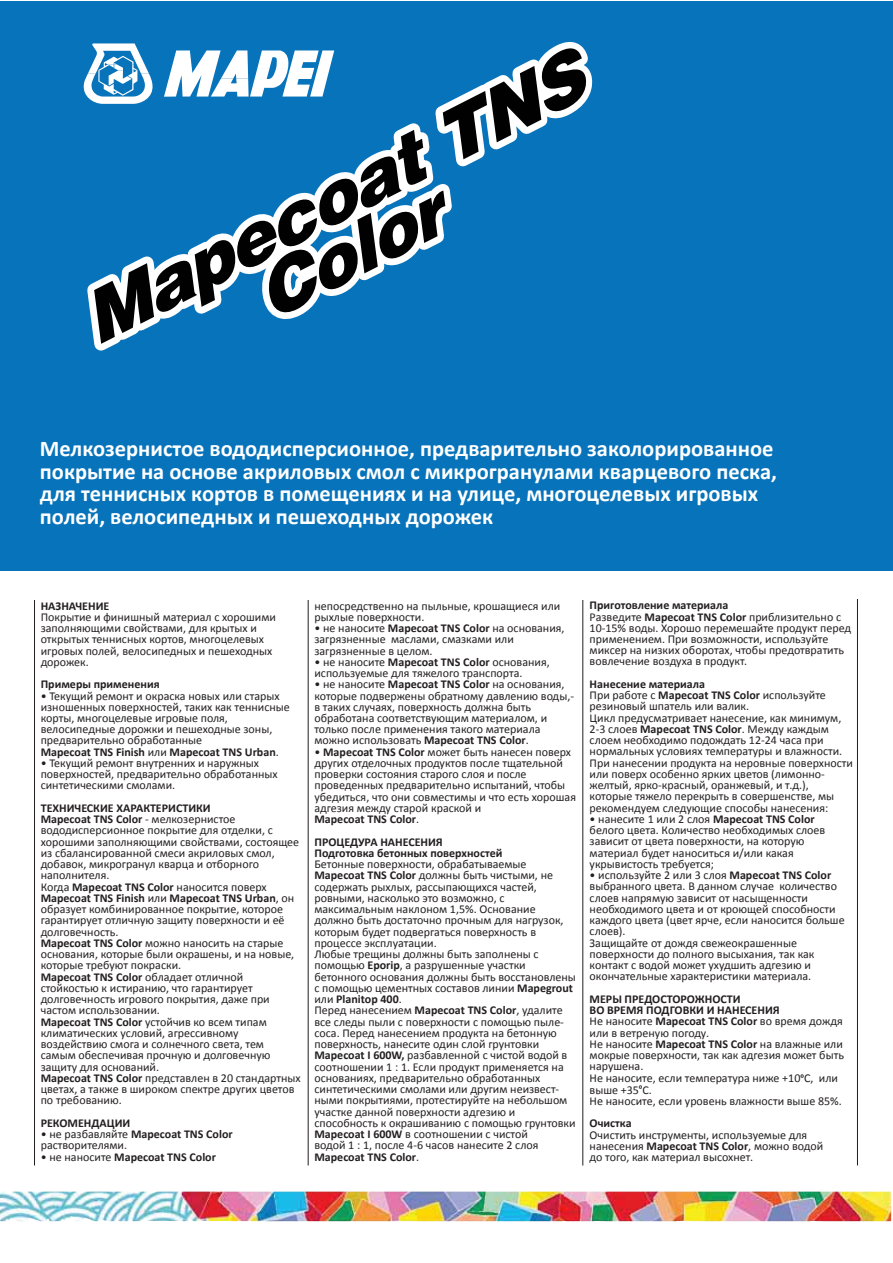
<style>
.page{position:relative;width:893px;height:1263px;background:#fff}
.page>*{position:absolute;margin:0;border:0;box-sizing:border-box;transform-origin:0 0}
.t1{font:italic 900 70.95px/56.7px "Helvetica";color:#010101;text-align:center}
.t2{font:700 22.5px/22.5px "Calibri";color:#fff}
.t3{font:12px/11.2px "Calibri";color:#231f20}
.t4{font:700 12px/11.2px "Calibri";color:#231f20}
.s1{font-weight:700}
.s2{font-weight:400}
.s3{font-weight:700;font-size:9px}
</style>
<div class="page">
<hr style="left:34px;top:600px;width:1px;height:566px;background:#231f20">
<hr style="left:308px;top:600px;width:1px;height:566px;background:#231f20">
<hr style="left:582px;top:600px;width:1px;height:566px;background:#231f20">
<hr style="left:857px;top:599px;width:1px;height:567px;background:#231f20">
<img style="left:0;top:1191px;width:891px;height:30px">
<div style="left:0;top:1px;width:892px;height:570px;background:#0773ba"></div>
<svg style="left:83px;top:41px;width:510px;height:310px"></svg>
<h1 class="t1" style="left:72px;top:296px;width:554px;rotate:-27deg">Mapecoat TNS<br>Color</h1>
<p class="t2" style="left:40px;top:437px;width:738px">Мелкозернистое вододисперсионное, предварительно заколорированное покрытие на основе акриловых смол с микрогранулами кварцевого песка, для теннисных кортов в помещениях и на улице, многоцелевых игровых полей, велосипедных и пешеходных дорожек</p>
<p class="t4" style="left:41px;top:600px;width:70px">НАЗНАЧЕНИЕ</p>
<p class="t3" style="left:41px;top:611px;width:237px">Покрытие и финишный материал с хорошими заполняющими свойствами, для крытых и открытых теннисных кортов, многоцелевых игровых полей, велосипедных и пешеходных дорожек.</p>
<p class="t4" style="left:41px;top:679px;width:120px">Примеры применения</p>
<p class="t3" style="left:41px;top:690px;width:251px">• Текущий ремонт и окраска новых или старых изношенных поверхностей, таких как теннисные корты, многоцелевые игровые поля, велосипедные дорожки и пешеходные зоны, предварительно обработанные<br><span class="s1">Mapecoat TNS Finish</span> или <span class="s1">Mapecoat TNS Urban</span>.</p>
<p class="t3" style="left:41px;top:757px;width:238px">• Текущий ремонт внутренних и наружных поверхностей, предварительно обработанных синтетическими смолами.</p>
<p class="t3" style="left:41px;top:802px;width:261px"><span class="s1">ТЕХНИЧЕСКИЕ ХАРАКТЕРИСТИКИ<br>Mapecoat TNS Color</span> - мелкозернистое вододисперсионное покрытие для отделки, с хорошими заполняющими свойствами, состоящее из сбалансированной смеси акриловых смол, добавок, микрогранул кварца и отборного наполнителя.<br>Когда <span class="s1">Mapecoat TNS Color</span> наносится поверх <span class="s1">Mapecoat TNS Finish</span> или <span class="s1">Mapecoat TNS Urban</span>, он образует комбинированное покрытие, которое гарантирует отличную защиту поверхности и её долговечность.<br><span class="s1">Mapecoat TNS Сolor</span> можно наносить на старые основания, которые были окрашены, и на новые, которые требуют покраски.<br><span class="s1">Mapecoat TNS Сolor</span> обладает отличной стойкостью к истиранию, что гарантирует долговечность игрового покрытия, даже при частом использовании.<br><span class="s1">Mapecoat TNS Сolor</span> устойчив ко всем типам климатических условий, агрессивному воздействию смога и солнечного света, тем самым обеспечивая прочную и долговечную защиту для оснований.<br><span class="s1">Mapecoat TNS Color</span> представлен в 20 стандартных цветах, а также в широком спектре других цветов по требованию.</p>
<p class="t4" style="left:41px;top:1117px;width:91px">РЕКОМЕНДАЦИИ</p>
<p class="t3" style="left:41px;top:1128px;width:193px">• не разбавляйте <span class="s1">Mapecoat TNS Сolor </span>растворителями.</p>
<p class="t4" style="left:41px;top:1151px;width:177px"><span class="s2">• не наносите</span> Mapecoat TNS Сolor</p>
<p class="t3" style="left:314px;top:600px;width:247px">непосредственно на пыльные, крошащиеся или рыхлые поверхности.</p>
<p class="t3" style="left:314px;top:622px;width:252px">• не наносите <span class="s1">Mapecoat TNS Сolor</span> на основания, загрязненные маслами, смазками или загрязненные в целом.</p>
<p class="t3" style="left:314px;top:656px;width:237px">• не наносите <span class="s1">Mapecoat TNS Сolor</span> основания, используемые для тяжелого транспорта.</p>
<p class="t3" style="left:314px;top:679px;width:261px">• не наносите <span class="s1">Mapecoat TNS Сolor</span> на основания, которые подвержены обратному давлению воды,- в таких случаях, поверхность должна быть обработана соответствующим материалом, и только после применения такого материала можно использовать <span class="s1">Mapecoat TNS Сolor</span>.</p>
<p class="t3" style="left:314px;top:746px;width:263px">• <span class="s1">Mapecoat TNS Сolor</span> может быть нанесен поверх других отделочных продуктов после тщательной проверки состояния старого слоя и после проведенных предварительно испытаний, чтобы убедиться, что они совместимы и что есть хорошая адгезия между старой краской и<br><span class="s1">Mapecoat TNS Сolor</span>.</p>
<p class="t4" style="left:314px;top:836px;width:189px">ПРОЦЕДУРА НАНЕСЕНИЯ<br>Подготовка бетонных поверхностей</p>
<p class="t3" style="left:314px;top:859px;width:263px">Бетонные поверхности, обрабатываемые <span class="s1">Mapecoat ТNS Color</span> должны быть чистыми, не содержать рыхлых, рассыпающихся частей, ровными, насколько это возможно, с максимальным наклоном 1,5%. Основание должно быть достаточно прочным для нагрузок, которым будет подвергаться поверхность в процессе эксплуатации.<br>Любые трещины должны быть заполнены с помощью <span class="s1">Eporip</span>, а разрушенные участки бетонного основания должны быть восстановлены с помощью цементных составов линии <span class="s1">Mapegrout </span>или <span class="s1">Planitop 400</span>.<br>Перед нанесением <span class="s1">Mapecoat ТNS Color</span>, удалите все следы пыли с поверхности с помощью пыле&shy;соса. Перед нанесением продукта на бетонную поверхность, нанесите один слой грунтовки <span class="s1">Mapecoat I 600W,</span> разбавленной с чистой водой в соотношении 1 : 1. Если продукт применяется на основаниях, предварительно обработанных синтетическими смолами или другим неизвест&shy;ными покрытиями, протестируйте на небольшом участке данной поверхности адгезию и способность к окрашиванию с помощью грунтовки <span class="s1">Mapecoat I 600W</span> в соотношении с чистой<br>водой 1 : 1, после 4-6 часов нанесите 2 слоя <span class="s1">Mapecoat ТNS Color</span>.</p>
<p class="t3" style="left:589px;top:600px;width:263px"><span class="s1">Приготовление материала<br></span>Разведите <span class="s1">Mapecoat ТNS Color</span> приблизительно с 10-15% воды. Хорошо перемешайте продукт перед применением. При возможности, используйте миксер на низких оборотах, чтобы предотвратить вовлечение воздуха в продукт.</p>
<p class="t3" style="left:589px;top:678px;width:265px"><span class="s1">Нанесение материала<br></span>При работе с <span class="s1">Mapecoat ТNS Color</span> используйте резиновый шпатель или валик.<br>Цикл предусматривает нанесение, как минимум, 2-3 слоев <span class="s1">Mapecoat ТNS Color</span>. Между каждым слоем необходимо подождать 12-24 часа при нормальных условиях температуры и влажности.<br>При нанесении продукта на неровные поверхности или поверх особенно ярких цветов (лимонно&shy;желтый, ярко-красный, оранжевый, и т.д.), которые тяжело перекрыть в совершенстве, мы рекомендуем следующие способы нанесения:</p>
<p class="t3" style="left:589px;top:813px;width:237px">• нанесите 1 или 2 слоя <span class="s1">Mapecoat ТNS Color </span>белого цвета. Количество необходимых слоев зависит от цвета поверхности, на которую материал будет наноситься и/или какая укрывистость требуется;</p>
<p class="t3" style="left:589px;top:870px;width:256px">• используйте 2 или 3 слоя <span class="s1">Mapecoat ТNS Color </span>выбранного цвета. В данном случае количество слоев напрямую зависит от насыщенности необходимого цвета и от кроющей способности каждого цвета (цвет ярче, если наносится больше слоев).<br>Защищайте от дождя свежеокрашенные поверхности до полного высыхания, так как контакт с водой может ухудшить адгезию и окончательные характеристики материала.</p>
<p class="t3" style="left:589px;top:993px;width:256px"><span class="s1">МЕРЫ ПРЕДОСТОРОЖНОСТИ<br>ВО ВРЕМЯ ПОДГОВКИ И НАНЕСЕНИЯ<br></span>Не наносите <span class="s1">Mapecoat ТNS Color</span> во время дождя или в ветреную погоду.<br>Не наносите <span class="s1">Mapecoat ТNS Color</span> на влажные или мокрые поверхности, так как адгезия может быть нарушена.<br>Не наносите, если температура ниже +10<span class="s3">⁰</span>С, или выше +35<span class="s3">⁰</span>С.<br>Не наносите, если уровень влажности выше 85%.</p>
<p class="t4" style="left:589px;top:1118px;width:44px">Очистка</p>
<p class="t3" style="left:589px;top:1129px;width:235px">Очистить инструменты, используемые для нанесения <span class="s1">Mapecoat ТNS Color</span>, можно водой до того, как материал высохнет.</p>
</div>
